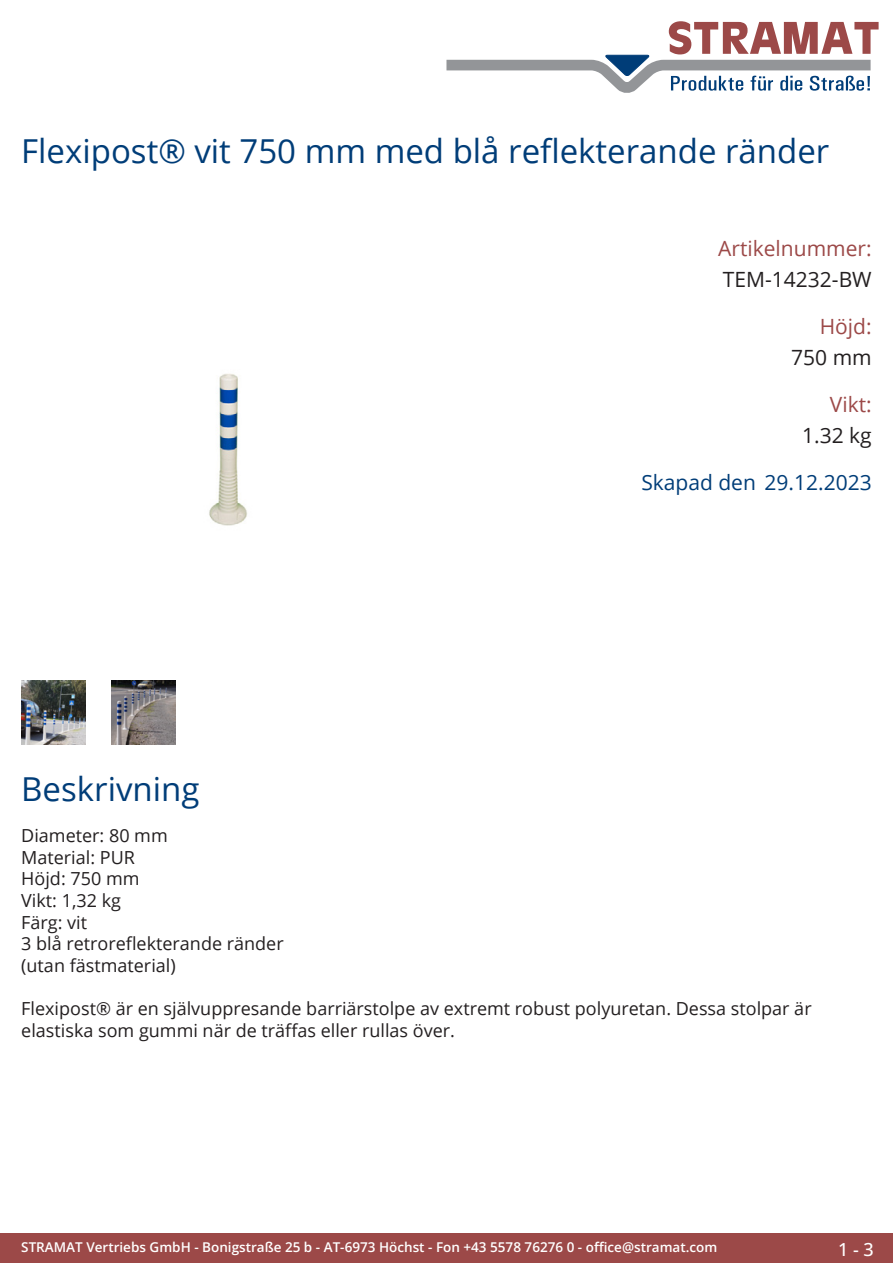
<style>
.page{position:relative;width:893px;height:1263px;background:#fff}
.page>*{position:absolute;margin:0;border:0;box-sizing:border-box;transform-origin:0 0}
.Produkttitel{font:33px "Open Sans";color:#003d78}
.TechDaten_Überschrif{font:21px "Open Sans";color:#9c4948}
.TechDaten_Inhalt{font:21px "Open Sans";color:#231f20}
.Erstellungsdatum{font:21px "Open Sans";color:#003d78}
.Beschreibung_Text{font:18px/21.6px "Open Sans";color:#231f20}
.t1{font:500 18px "Open Sans";color:#fff}
.t2{font:600 13.5px "Open Sans";color:#fff}
</style>
<div class="page">
<div style="left:0;top:1233px;width:893px;height:30px;background:#9c4948"></div>
<svg style="left:446px;top:21px;width:433px;height:72px"></svg>
<img style="left:209px;top:374px;width:39px;height:152px">
<img style="left:21px;top:680px;width:64px;height:64px">
<img style="left:112px;top:680px;width:63px;height:64px">
<p class="Produkttitel" style="left:21px;top:128px;width:810px">Flexipost® vit 750 mm med blå reflekterande ränder</p>
<p class="TechDaten_Überschrif" style="left:718px;top:234px;width:155px">Artikelnummer:</p>
<p class="TechDaten_Inhalt" style="left:723px;top:265px;width:150px">TEM-14232-BW</p>
<p class="TechDaten_Überschrif" style="left:820px;top:312px;width:53px">Höjd:</p>
<p class="TechDaten_Inhalt" style="left:791px;top:343px;width:82px">750 mm</p>
<p class="TechDaten_Überschrif" style="left:830px;top:390px;width:43px">Vikt:</p>
<p class="TechDaten_Inhalt" style="left:802px;top:421px;width:71px">1.32 kg</p>
<p class="Erstellungsdatum" style="left:641px;top:468px;width:232px">Skapad den 29.12.2023</p>
<p class="Produkttitel" style="left:21px;top:766px;width:180px">Beskrivning</p>
<p class="Beschreibung_Text" style="left:21px;top:824px;width:264px">Diameter: 80 mm<br>Material: PUR<br>Höjd: 750 mm<br>Vikt: 1,32 kg<br>Färg: vit<br>3 blå retroreflekterande ränder (utan fästmaterial)</p>
<p class="Beschreibung_Text" style="left:21px;top:997px;width:792px">Flexipost® är en självuppresande barriärstolpe av extremt robust polyuretan. Dessa stolpar är elastiska som gummi när de träffas eller rullas över.</p>
<p class="t2" style="left:21px;top:1238px;width:698px">STRAMAT Vertriebs GmbH - Bonigstraße 25 b - AT-6973 Höchst - Fon +43 5578 76276 0 - office@stramat.com</p>
<p class="t1" style="left:838px;top:1237px;width:37px">1 - 3</p>
</div>
